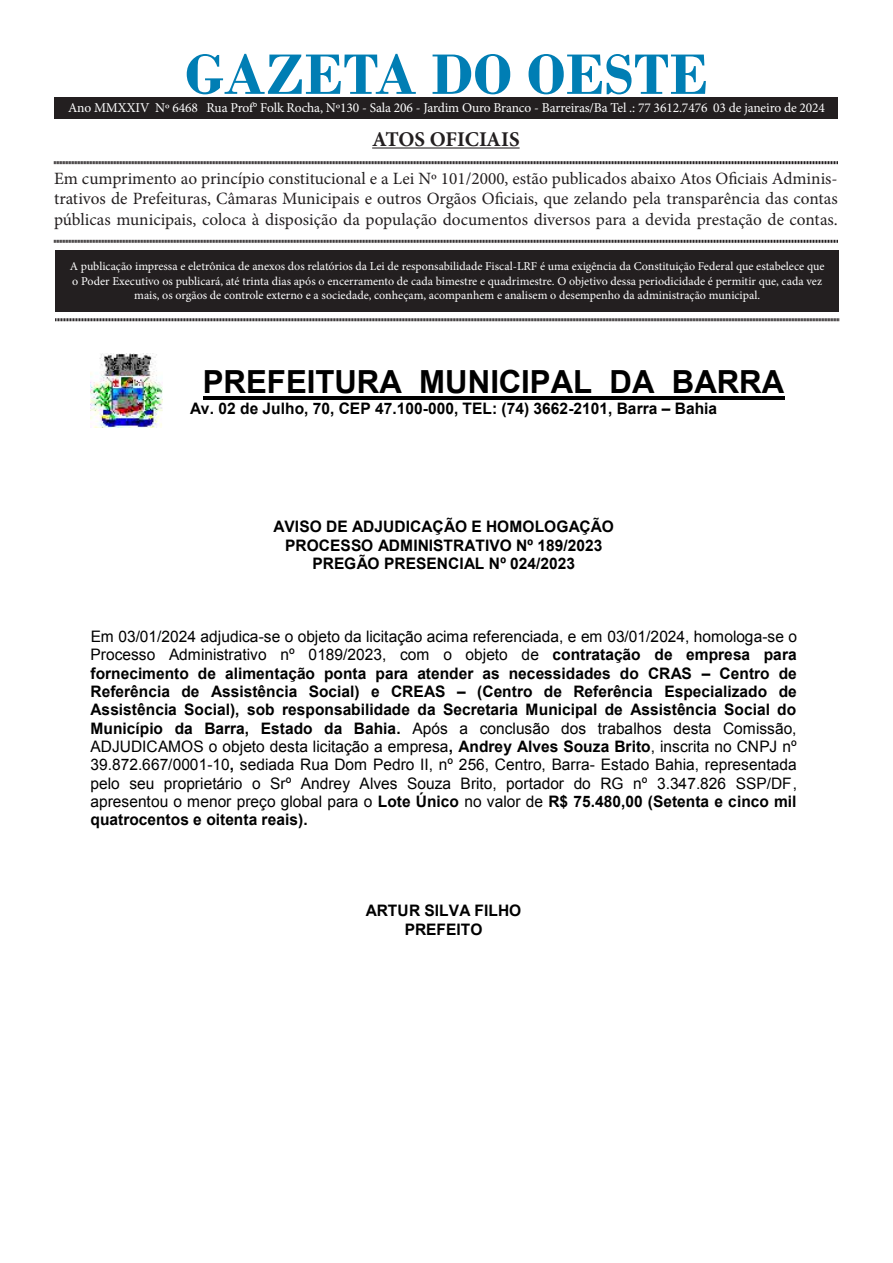
<style>
.page{position:relative;width:893px;height:1263px;background:#fff}
.page>*{position:absolute;margin:0;border:0;box-sizing:border-box;transform-origin:0 0}
.t1{font:700 60px "Bodoni";color:#007eb4}
.t2{font:700 31.8px "Arial";color:#000}
.t3{font:700 21px "Minion Pro";letter-spacing:-.005em;color:#231f20}
.t4{font:17.25px/20.7px "Minion Pro";color:#231f20;text-align:justify}
.t5{font:15.9px/18.3px "Arial";color:#000;text-align:justify}
.t6{font:700 15.9px/18.1px "Arial";color:#000;text-align:center}
.t7{font:13.5px "Minion Pro";letter-spacing:-.01em;color:#fff}
.t8{font:12px/14.4px "Minion Pro";color:#fff;text-align:center}
.s1{font-style:inherit}
.s2{font-weight:700}
</style>
<div class="page">
<div style="left:55px;top:250px;width:784px;height:61px;background:#231f20"></div>
<hr style="left:372px;top:147px;width:148px;height:2px;background:#231f20">
<svg style="left:54px;top:161px;width:784px;height:4px;background:#908e8e"></svg>
<svg style="left:54px;top:239px;width:784px;height:4px;background:#908e8e"></svg>
<svg style="left:55px;top:318px;width:784px;height:4px;background:#908e8e"></svg>
<div style="left:54px;top:98px;width:784px;height:20px;background:#231f20"></div>
<img style="left:90px;top:353px;width:73px;height:75px">
<hr style="left:203px;top:396px;width:581px;height:4px;background:#000">
<p class="t1" style="left:185px;top:39px;width:525px">GAZETA DO OESTE</p>
<p class="t3" style="left:372px;top:124px;width:149px">ATOS OFICIAIS</p>
<p class="t4" style="left:54px;top:168px;width:785px">Em cumprimento ao princípio constitucional e a Lei Nº 101/2000, estão publicados abaixo Atos Oficiais Adminis&shy;trativos de Prefeituras, Câmaras Municipais e outros Orgãos Oficiais, que zelando pela transparência das contas públicas municipais, coloca à disposição da população documentos diversos para a devida prestação de contas.</p>
<p class="t8" style="left:70px;top:259px;width:756px">A publicação impressa e eletrônica de anexos dos relatórios da Lei de responsabilidade Fiscal-LRF é uma exigência da Constituição Federal que estabelece que o Poder Executivo os publicará, até trinta dias após o encerramento de cada bimestre e quadrimestre. O objetivo dessa periodicidade é permitir que, cada vez mais, os orgãos de controle externo e a sociedade, conheçam, acompanhem e analisem o desempenho da administração municipal.</p>
<p class="t7" style="left:68px;top:98px;width:758px">Ano MMXXIV Nº 6468 Rua Prof° Folk Rocha, Nº130 - Sala 206 - Jardim Ouro Branco - Barreiras/Ba Tel .: 77 3612.7476 03 de janeiro de 2024</p>
<p class="t2" style="left:203px;top:360px;width:583px">PREFEITURA MUNICIPAL DA BARRA</p>
<p class="t6" style="left:190px;top:400px;width:529px">Av. 02 de Julho, 70, CEP 47.100-000, TEL: (74) 3662-2101, Barra <span class="s1">–</span> Bahia</p>
<p class="t6" style="left:273px;top:518px;width:342px">AVISO DE ADJUDICAÇÃO E HOMOLOGAÇÃO<br>PROCESSO ADMINISTRATIVO Nº 189/2023<br>PREGÃO PRESENCIAL Nº 024/2023</p>
<p class="t5" style="left:91px;top:628px;width:708px">Em 03/01/2024 adjudica-se o objeto da licitação acima referenciada, e em 03/01/2024, homologa-se o Processo Administrativo nº 0189/2023, com o objeto de <span class="s2">contratação de empresa para fornecimento de alimentação ponta para atender as necessidades do CRAS</span> <span class="s2">–</span> <span class="s2">Centro de Referência de Assistência Social) e CREAS</span> <span class="s2">–</span> <span class="s2">(Centro de Referência Especializado de Assistência Social), sob responsabilidade da Secretaria Municipal de Assistência Social do Município da Barra, Estado da Bahia.</span> Após a conclusão dos trabalhos desta Comissão, ADJUDICAMOS o objeto desta licitação a empresa<span class="s2">, Andrey Alves Souza Brito</span>, inscrita no CNPJ nº 39.872.667/0001-10<span class="s2">,</span> sediada Rua Dom Pedro II, nº 256, Centro, Barra- Estado Bahia, representada pelo seu proprietário o Srº Andrey Alves Souza Brito, portador do RG nº 3.347.826 SSP/DF, apresentou o menor preço global para o <span class="s2">Lote Único</span> no valor de <span class="s2">R$ 75.480,00 (Setenta e cinco mil quatrocentos e oitenta reais).</span></p>
<p class="t6" style="left:366px;top:902px;width:157px">ARTUR SILVA FILHO<br>PREFEITO</p>
</div>
